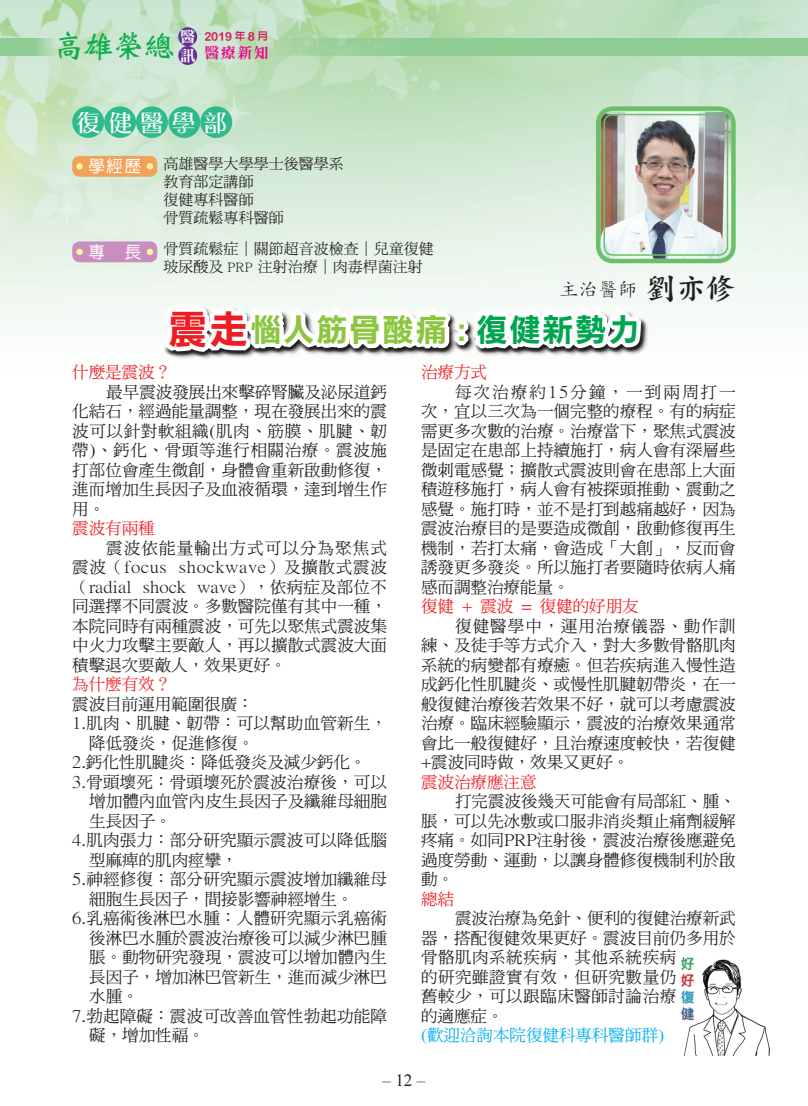
<style>
.page{position:relative;width:808px;height:1106px;background:#fff}
.page>*{position:absolute;margin:0;border:0;box-sizing:border-box;transform-origin:0 0}
.t1{font:31.5px "DF Li Hei Bd HK BF";letter-spacing:.05em;color:#8bc63e}
.t2{font:31.5px "DF Wei Bei Md HKP BF";color:#0cae4c}
.t3{font:30px "DF Kai Shu Std W7";color:#231f20}
.t4{font:500 24px "M Yoyo HK";letter-spacing:.32em;color:#fff}
.t5{font:19.5px "DF Kai Shu Std W3";color:#231f20}
.t6{font:italic 17.1px "Times New Roman";color:#231f20}
.內文{font:16.5px/19.5px "DF Ming Md HKP BF";letter-spacing:.005em;color:#231f20;text-align:justify}
.內文-2{font:16.5px/19.5px "DF Ming Md HKP BF";letter-spacing:.035em;color:#231f20}
.內文-3{font:16.5px "DF Ming Md HKP BF";color:#ee1d23}
.內文-4{font:16.5px "DF Ming Md HKP BF";color:#00aeef}
.t7{font:16.5px "DF Yuan Std W5";color:#fff}
.t8{font:15.15px/19.6px "DF Ming Std W9";color:#fff}
.t9{font:15px "DF Ming Std W5";color:#231f20}
.t10{font:15px "DF Ming Std W9";color:#ed028c}
.t11{font:12px "DF Li Yuan Bd HK BF";color:#d91a5b}
.s1{font-size:10.5px}
.s2{font-size:39px;color:#ee1d23}
.s3{color:#00a54f}
.s4{font-style:normal}
</style>
<div class="page">
<img style="left:0;top:0;width:808px;height:1056px">
<div style="left:178px;top:46px;width:19px;height:19px;background:#652d91;border-radius:50%"></div>
<div style="left:178px;top:27px;width:19px;height:19px;background:#652d91;border-radius:50%"></div>
<div style="left:274px;top:38px;width:534px;height:18px;background:#8fcc94"></div>
<svg style="left:0;top:38px;width:57px;height:18px"></svg>
<div style="left:72px;top:106px;width:32px;height:32px;background:#2fba8c;border-radius:50%"></div>
<div style="left:104px;top:106px;width:32px;height:32px;background:#2fba8c;border-radius:50%"></div>
<div style="left:136px;top:106px;width:32px;height:32px;background:#2fba8c;border-radius:50%"></div>
<div style="left:168px;top:106px;width:32px;height:32px;background:#2fba8c;border-radius:50%"></div>
<div style="left:200px;top:106px;width:32px;height:32px;background:#2fba8c;border-radius:50%"></div>
<div style="left:72px;top:156px;width:85px;height:21px;background:#f0a15a;border-radius:8px"></div>
<div style="left:76px;top:163px;width:7px;height:6px;background:#fff79a;border-radius:50%"></div>
<svg style="left:147px;top:163px;width:6px;height:6px"></svg>
<div style="left:72px;top:241px;width:85px;height:21px;background:#c78ebf;border-radius:8px"></div>
<div style="left:76px;top:249px;width:7px;height:6px;background:#fff79a;border-radius:50%"></div>
<svg style="left:147px;top:249px;width:6px;height:6px"></svg>
<img style="left:601px;top:112px;width:130px;height:146px">
<div style="left:596px;top:106px;width:140px;height:157px;border:4px solid #6bc067;border-radius:15px"></div>
<div style="left:603px;top:114px;width:125px;height:142px;border:2px solid #6bc067;border-radius:9px"></div>
<img style="left:676px;top:953px;width:93px;height:102px">
<svg style="left:141px;top:271px;width:507px;height:118px"></svg>
<p class="t8" style="left:180px;top:26px;width:16px">醫訊</p>
<h1 class="t2" style="left:53px;top:29px;width:123px">高雄榮總</h1>
<p class="t11" style="left:204px;top:30px;width:65px">2019 <span class="s1">年</span> 8 <span class="s1">月</span></p>
<p class="t10" style="left:204px;top:44px;width:66px">醫療新知</p>
<p class="t4" style="left:76px;top:107px;width:152px">復健醫學部</p>
<p class="t7" style="left:88px;top:157px;width:54px">學經歷</p>
<p class="t7" style="left:88px;top:243px;width:54px">專 長</p>
<p class="t9" style="left:164px;top:155px;width:181px">高雄醫學大學學士後醫學系</p>
<p class="t9" style="left:164px;top:173px;width:91px">教育部定講師</p>
<p class="t9" style="left:164px;top:191px;width:91px">復健專科醫師</p>
<p class="t9" style="left:164px;top:209px;width:121px">骨質疏鬆專科醫師</p>
<p class="t9" style="left:164px;top:241px;width:271px">骨質疏鬆症｜關節超音波檢查｜兒童復健</p>
<p class="t9" style="left:164px;top:259px;width:261px">玻尿酸及 PRP 注射治療｜肉毒桿菌注射</p>
<p class="t5" style="left:559px;top:278px;width:79px">主治醫師</p>
<p class="t3" style="left:646px;top:272px;width:91px">劉亦修</p>
<h1 class="t1" style="left:168px;top:313px;width:473px"><span class="s2">震走</span>惱人筋骨酸痛 : <span class="s3">復健新勢力</span></h1>
<p class="內文-3" style="left:72px;top:364px;width:101px">什麼是震波？</p>
<p class="內文" style="left:72px;top:382px;width:316px;text-indent:34px">最早震波發展出來擊碎腎臟及泌尿道鈣化結石，經過能量調整，現在發展出來的震波可以針對軟組織(肌肉、筋膜、肌腱、韌帶)、鈣化、骨頭等進行相關治療。震波施打部位會產生微創，身體會重新啟動修復，進而增加生長因子及血液循環，達到增生作用。</p>
<p class="內文-3" style="left:72px;top:520px;width:84px">震波有兩種</p>
<p class="內文" style="left:72px;top:538px;width:316px;text-indent:34px">震波依能量輸出方式可以分為聚焦式震波（focus shockwave）及擴散式震波（radial shock wave），依病症及部位不同選擇不同震波。多數醫院僅有其中一種，本院同時有兩種震波，可先以聚焦式震波集中火力攻擊主要敵人，再以擴散式震波大面積擊退次要敵人，效果更好。</p>
<p class="內文-3" style="left:72px;top:676px;width:101px">為什麼有效？</p>
<p class="內文" style="left:72px;top:694px;width:183px">震波目前運用範圍很廣：</p>
<p class="內文" style="left:89px;top:714px;width:299px;text-indent:-17px">1.肌肉、肌腱、韌帶：可以幫助血管新生，降低發炎，促進修復。</p>
<p class="內文" style="left:72px;top:753px;width:296px">2.鈣化性肌腱炎：降低發炎及減少鈣化。</p>
<p class="內文" style="left:89px;top:772px;width:299px;text-indent:-17px">3.骨頭壞死：骨頭壞死於震波治療後，可以增加體內血管內皮生長因子及纖維母細胞生長因子。</p>
<p class="內文" style="left:89px;top:831px;width:299px;text-indent:-17px">4.肌肉張力：部分研究顯示震波可以降低腦型麻痺的肌肉痙攣，</p>
<p class="內文" style="left:89px;top:870px;width:299px;text-indent:-17px">5.神經修復：部分研究顯示震波增加纖維母細胞生長因子，間接影響神經增生。</p>
<p class="內文" style="left:89px;top:909px;width:299px;text-indent:-17px">6.乳癌術後淋巴水腫：人體研究顯示乳癌術後淋巴水腫於震波治療後可以減少淋巴腫脹。動物研究發現，震波可以增加體內生長因子，增加淋巴管新生，進而減少淋巴水腫。</p>
<p class="內文" style="left:89px;top:1006px;width:299px;text-indent:-17px">7.勃起障礙：震波可改善血管性勃起功能障礙，增加性福。</p>
<p class="內文-3" style="left:421px;top:364px;width:67px">治療方式</p>
<p class="內文" style="left:421px;top:382px;width:316px;text-indent:34px">每次治療約15分鐘，一到兩周打一次，宜以三次為一個完整的療程。有的病症需更多次數的治療。治療當下，聚焦式震波是固定在患部上持續施打，病人會有深層些微刺電感覺；擴散式震波則會在患部上大面積遊移施打，病人會有被探頭推動、震動之感覺。施打時，並不是打到越痛越好，因為震波治療目的是要造成微創，啟動修復再生機制，若打太痛，會造成「大創」，反而會誘發更多發炎。所以施打者要隨時依病人痛感而調整治療能量。</p>
<p class="內文-3" style="left:421px;top:598px;width:219px">復健 + 震波 = 復健的好朋友</p>
<p class="內文" style="left:421px;top:616px;width:316px;text-indent:34px">復健醫學中，運用治療儀器、動作訓練、及徒手等方式介入，對大多數骨骼肌肉系統的病變都有療癒。但若疾病進入慢性造成鈣化性肌腱炎、或慢性肌腱韌帶炎，在一般復健治療後若效果不好，就可以考慮震波治療。臨床經驗顯示，震波的治療效果通常會比一般復健好，且治療速度較快，若復健+震波同時做，效果又更好。</p>
<p class="內文-3" style="left:421px;top:773px;width:117px">震波治療應注意</p>
<p class="內文" style="left:421px;top:792px;width:316px;text-indent:34px">打完震波後幾天可能會有局部紅、腫、脹，可以先冰敷或口服非消炎類止痛劑緩解疼痛。如同PRP注射後，震波治療後應避免過度勞動、運動，以讓身體修復機制利於啟動。</p>
<p class="內文-3" style="left:421px;top:890px;width:34px">總結</p>
<p class="內文-2" style="left:421px;top:909px;width:316px;text-indent:34px">震波治療為免針、便利的復健治療新武器，搭配復健效果更好。震波目前仍多用於骨骼肌肉系統疾病，其他系統疾病<br>的研究雖證實有效，但研究數量仍<br>舊較少，可以跟臨床醫師討論治療<br>的適應症。</p>
<p class="內文-4" style="left:421px;top:1027px;width:245px">(歡迎洽詢本院復健科專科醫師群)</p>
<p class="t6" style="left:383px;top:1068px;width:44px">‒ <span class="s4">12</span> ‒</p>
</div>
